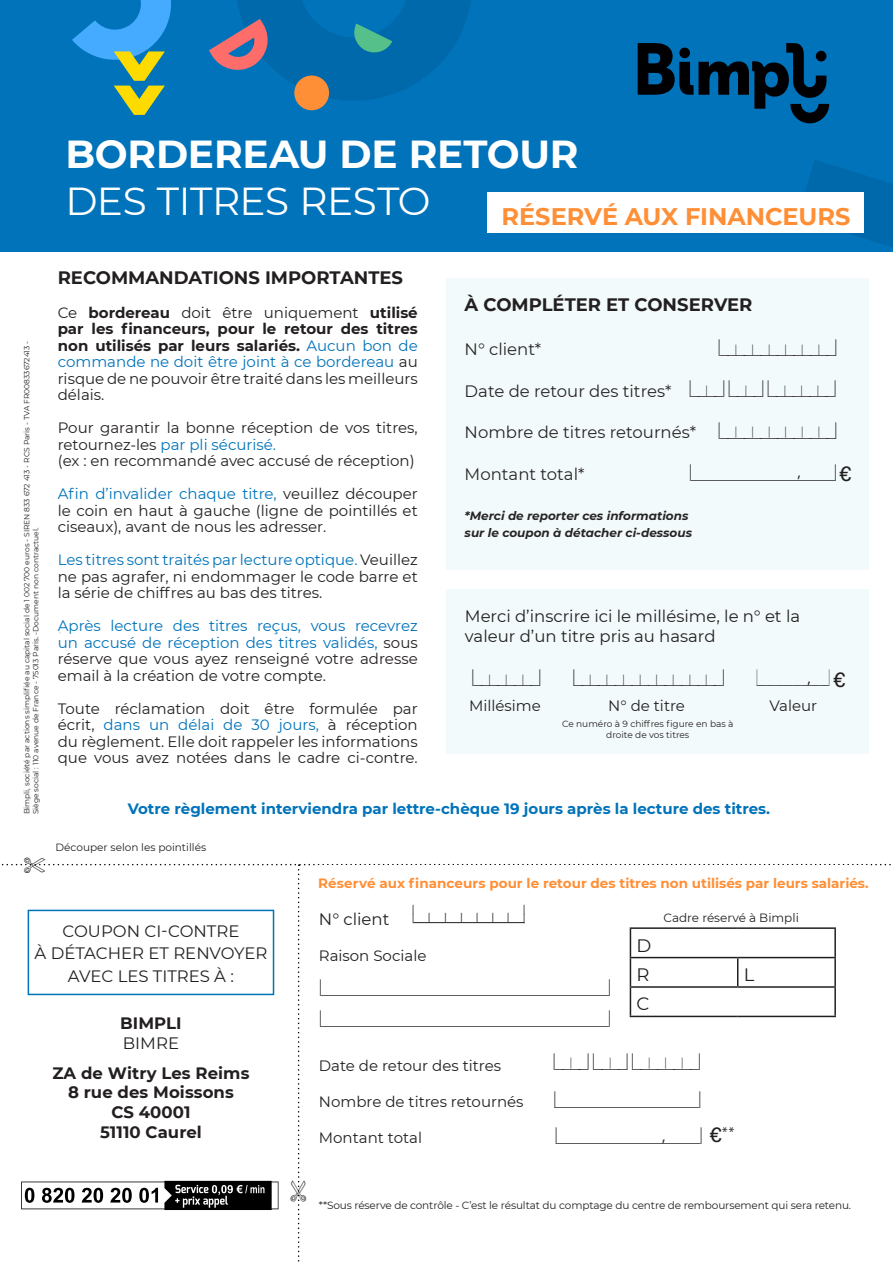
<style>
.page{position:relative;width:893px;height:1263px;background:#fff}
.page>*{position:absolute;margin:0;border:0;box-sizing:border-box;transform-origin:0 0}
.t1{font:700 39px "Montserrat";letter-spacing:-.005em;color:#fff}
.t2{font:39px "Montserrat";letter-spacing:-.01em;color:#fff}
.t3{font:700 24px "Montserrat";color:#ff8f36}
.t4{font:21px "Univers LT Std";color:#231f20}
.t5{font:18px "Times New Roman";color:#231f20}
.t6{font:700 18px "Montserrat";color:#231f20}
.t7{font:18px "Times New Roman";color:#231f20;scale:.5 1}
.t8{font:18px "Montserrat";color:#231f20}
.t9{font:300 18px "Univers LT Std";color:#231f20}
.t10{font:16.5px/19.8px "Montserrat";color:#231f20}
.t11{font:700 16.5px "Montserrat";letter-spacing:.005em;color:#231f20}
.t12{font:15px/16.5px "Montserrat";color:#231f20}
.t13{font:700 15px/16.5px "Montserrat";color:#231f20;text-align:justify}
.t14{font:15px/16.5px "Montserrat";color:#0073ba;text-align:justify}
.t15{font:700 15px "Montserrat";color:#0073ba}
.t16{font:300 15px "Montserrat";color:#cdebf0}
.t17{font:700 13.5px "Montserrat";color:#ff8f36}
.t18{font:12.15px "Univers LT Std";color:#231f20}
.t19{font:italic 700 12px/16.5px "Montserrat";color:#231f20}
.t20{font:12px "Montserrat";color:#231f20}
.t21{font:10.5px "Montserrat";letter-spacing:-.01em;color:#231f20}
.t22{font:9px "Montserrat";color:#231f20}
.t23{font:7.5px/9px "Montserrat";color:#231f20}
.s1{font-weight:400}
.s2{font-weight:400;color:#0073ba}
.s3{color:#0073ba}
.s4{color:#231f20}
.s5{font-size:12px}
.s6{font-size:21px}
</style>
<div class="page">
<div style="left:0;top:0;width:893px;height:251px;background:#0073ba"></div>
<svg style="left:797px;top:160px;width:96px;height:92px"></svg>
<svg style="left:209px;top:0;width:262px;height:111px"></svg>
<div style="left:294px;top:76px;width:35px;height:34px;background:#ff8f36;border-radius:50%"></div>
<svg style="left:72px;top:0;width:99px;height:115px"></svg>
<div style="left:446px;top:279px;width:423px;height:290px;background:#f2fafb"></div>
<div style="left:446px;top:589px;width:423px;height:165px;background:#f2fafb"></div>
<svg style="left:638px;top:43px;width:191px;height:80px"></svg>
<div style="left:488px;top:193px;width:376px;height:40px;background:#fff"></div>
<svg style="left:1px;top:864px;width:890px;height:398px"></svg>
<p class="t1" style="left:65px;top:126px;width:515px">BORDEREAU DE RETOUR</p>
<p class="t2" style="left:65px;top:174px;width:367px">DES TITRES RESTO</p>
<p class="t3" style="left:502px;top:199px;width:350px">RÉSERVÉ AUX FINANCEURS</p>
<p class="t23" style="left:22px;top:814px;width:475px;rotate:-90deg">Bimpli, société par actions simplifiée au capital social de 1 002 700 euros - SIREN 833 672 413 - RCS Paris - TVA FR00833672413 -<br>Siège social : 110 avenue de France - 75013 Paris. -Document non contractuel.</p>
<p class="t6" style="left:58px;top:264px;width:347px">RECOMMANDATIONS IMPORTANTES</p>
<p class="t13" style="left:58px;top:303px;width:362px"><span class="s1">Ce</span> bordereau <span class="s1">doit être uniquement</span> utilisé par les financeurs, pour le retour des titres non utilisés par leurs salariés. <span class="s2">Aucun bon de commande ne doit être joint à ce bordereau</span> <span class="s1">au risque de ne pouvoir être traité dans les meilleurs délais.</span></p>
<p class="t12" style="left:58px;top:419px;width:362px">Pour garantir la bonne réception de vos titres, retournez-les <span class="s3">par pli sécurisé.</span></p>
<p class="t12" style="left:58px;top:452px;width:358px">(ex : en recommandé avec accusé de réception)</p>
<p class="t12" style="left:58px;top:485px;width:362px;text-align:justify"><span class="s3">Afin d’invalider chaque titre,</span> veuillez découper le coin en haut à gauche (ligne de pointillés et ciseaux), avant de nous les adresser.</p>
<p class="t12" style="left:58px;top:551px;width:362px;text-align:justify"><span class="s3">Les titres sont traités par lecture optique.</span> Veuillez ne pas agrafer, ni endommager le code barre et la série de chiffres au bas des titres.</p>
<p class="t14" style="left:58px;top:617px;width:362px">Après lecture des titres reçus, vous recevrez un accusé de réception des titres validés, <span class="s4">sous réserve que vous ayez renseigné votre adresse email à la création de votre compte.</span></p>
<p class="t12" style="left:58px;top:699px;width:362px">Toute réclamation doit être formulée par</p>
<p class="t14" style="left:58px;top:716px;width:362px"><span class="s4">écrit,</span> dans un délai de 30 jours, <span class="s4">à réception</span></p>
<p class="t12" style="left:58px;top:732px;width:362px">du règlement. Elle doit rappeler les informations que vous avez notées dans le cadre ci-contre.</p>
<p class="t16" style="left:58px;top:621px;width:6px">•</p>
<p class="t16" style="left:58px;top:705px;width:6px">•</p>
<p class="t6" style="left:465px;top:292px;width:289px">À COMPLÉTER ET CONSERVER</p>
<p class="t5" style="left:718px;top:333px;width:122px">|__<span class="s5">|</span>__<span class="s5">|</span>__<span class="s5">|</span>__<span class="s5">|</span>__<span class="s5">|</span>__<span class="s5">|</span>__|</p>
<p class="t10" style="left:465px;top:339px;width:78px">N° client*</p>
<p class="t10" style="left:465px;top:380px;width:208px">Date de retour des titres*</p>
<p class="t10" style="left:465px;top:422px;width:233px">Nombre de titres retournés*</p>
<p class="t10" style="left:465px;top:463px;width:121px">Montant total*</p>
<p class="t19" style="left:465px;top:507px;width:229px">*Merci de reporter ces informations sur le coupon à détacher ci-dessous</p>
<p class="t5" style="left:688px;top:374px;width:150px">|__<span class="s5">|</span>__| |__<span class="s5">|</span>__| |__<span class="s5">|</span>__<span class="s5">|</span>__<span class="s5">|</span>__|</p>
<p class="t5" style="left:718px;top:416px;width:122px">|__<span class="s5">|</span>__<span class="s5">|</span>__<span class="s5">|</span>__<span class="s5">|</span>__<span class="s5">|</span>__<span class="s5">|</span>__|</p>
<p class="t5" style="left:689px;top:458px;width:150px">|________________|</p>
<p class="t9" style="left:797px;top:460px;width:7px">,</p>
<p class="t4" style="left:839px;top:461px;width:13px">€</p>
<p class="t10" style="left:465px;top:606px;width:337px">Merci d’inscrire ici le millésime, le n° et la valeur d’un titre pris au hasard</p>
<p class="t5" style="left:471px;top:663px;width:72px">|__<span class="s5">|</span>__<span class="s5">|</span>__<span class="s5">|</span>__|</p>
<p class="t5" style="left:572px;top:663px;width:155px">|__<span class="s5">|</span>__<span class="s5">|</span>__<span class="s5">|</span>__<span class="s5">|</span>__<span class="s5">|</span>__<span class="s5">|</span>__<span class="s5">|</span>__<span class="s5">|</span>__|</p>
<p class="t7" style="left:756px;top:663px;width:150px">|________________|</p>
<p class="t9" style="left:807px;top:666px;width:7px">,</p>
<p class="t4" style="left:833px;top:667px;width:13px">€</p>
<p class="t12" style="left:469px;top:697px;width:73px">Millésime</p>
<p class="t12" style="left:608px;top:697px;width:78px">N° de titre</p>
<p class="t22" style="left:562px;top:718px;width:173px">Ce numéro à 9 chiffres figure en bas à</p>
<p class="t22" style="left:606px;top:729px;width:85px">droite de vos titres</p>
<p class="t12" style="left:769px;top:697px;width:49px">Valeur</p>
<p class="t15" style="left:128px;top:798px;width:644px">Votre règlement interviendra par lettre-chèque 19 jours après la lecture des titres.</p>
<p class="t21" style="left:56px;top:840px;width:152px">Découper selon les pointillés</p>
<p class="t17" style="left:318px;top:873px;width:552px">Réservé aux financeurs pour le retour des titres non utilisés par leurs salariés.</p>
<p class="t10" style="left:63px;top:921px;width:178px">COUPON CI-CONTRE</p>
<p class="t10" style="left:35px;top:943px;width:234px">À DÉTACHER ET RENVOYER</p>
<p class="t10" style="left:68px;top:966px;width:167px">AVEC LES TITRES À :</p>
<p class="t11" style="left:120px;top:1011px;width:63px">BIMPLI</p>
<p class="t10" style="left:123px;top:1032px;width:58px">BIMRE</p>
<p class="t11" style="left:52px;top:1061px;width:198px">ZA de Witry Les Reims</p>
<p class="t11" style="left:68px;top:1080px;width:167px">8 rue des Moissons</p>
<p class="t11" style="left:111px;top:1100px;width:81px">CS 40001</p>
<p class="t11" style="left:100px;top:1120px;width:103px">51110 Caurel</p>
<p class="t10" style="left:319px;top:909px;width:72px">N° client</p>
<p class="t5" style="left:436px;top:905px;width:20px;rotate:90deg">__</p>
<p class="t5" style="left:546px;top:905px;width:20px;rotate:90deg">__</p>
<p class="t5" style="left:451px;top:913px;width:11px;rotate:90deg">_</p>
<p class="t5" style="left:468px;top:913px;width:11px;rotate:90deg">_</p>
<p class="t5" style="left:484px;top:913px;width:11px;rotate:90deg">_</p>
<p class="t5" style="left:500px;top:913px;width:11px;rotate:90deg">_</p>
<p class="t5" style="left:515px;top:913px;width:11px;rotate:90deg">_</p>
<p class="t5" style="left:531px;top:913px;width:11px;rotate:90deg">_</p>
<p class="t12" style="left:319px;top:947px;width:109px">Raison Sociale</p>
<p class="t5" style="left:319px;top:973px;width:294px">|________________________________|</p>
<p class="t5" style="left:319px;top:1004px;width:294px">|________________________________|</p>
<p class="t20" style="left:663px;top:909px;width:137px">Cadre réservé à Bimpli</p>
<p class="t8" style="left:636px;top:933px;width:16px">D</p>
<p class="t8" style="left:636px;top:962px;width:15px">R</p>
<p class="t8" style="left:744px;top:962px;width:12px">L</p>
<p class="t8" style="left:636px;top:992px;width:14px">C</p>
<p class="t12" style="left:319px;top:1057px;width:184px">Date de retour des titres</p>
<p class="t5" style="left:553px;top:1047px;width:150px">|__<span class="s5">|</span>__| |__<span class="s5">|</span>__| |__<span class="s5">|</span>__<span class="s5">|</span>__<span class="s5">|</span>__|</p>
<p class="t12" style="left:319px;top:1093px;width:206px">Nombre de titres retournés</p>
<p class="t5" style="left:553px;top:1085px;width:150px">|________________|</p>
<p class="t12" style="left:319px;top:1129px;width:105px">Montant total</p>
<p class="t5" style="left:554px;top:1121px;width:150px">|________________|</p>
<p class="t9" style="left:662px;top:1123px;width:7px">,</p>
<p class="t18" style="left:710px;top:1124px;width:27px"><span class="s6">€</span>**</p>
<p class="t21" style="left:319px;top:1197px;width:534px">**Sous réserve de contrôle - C’est le résultat du comptage du centre de remboursement qui sera retenu.</p>
</div>
